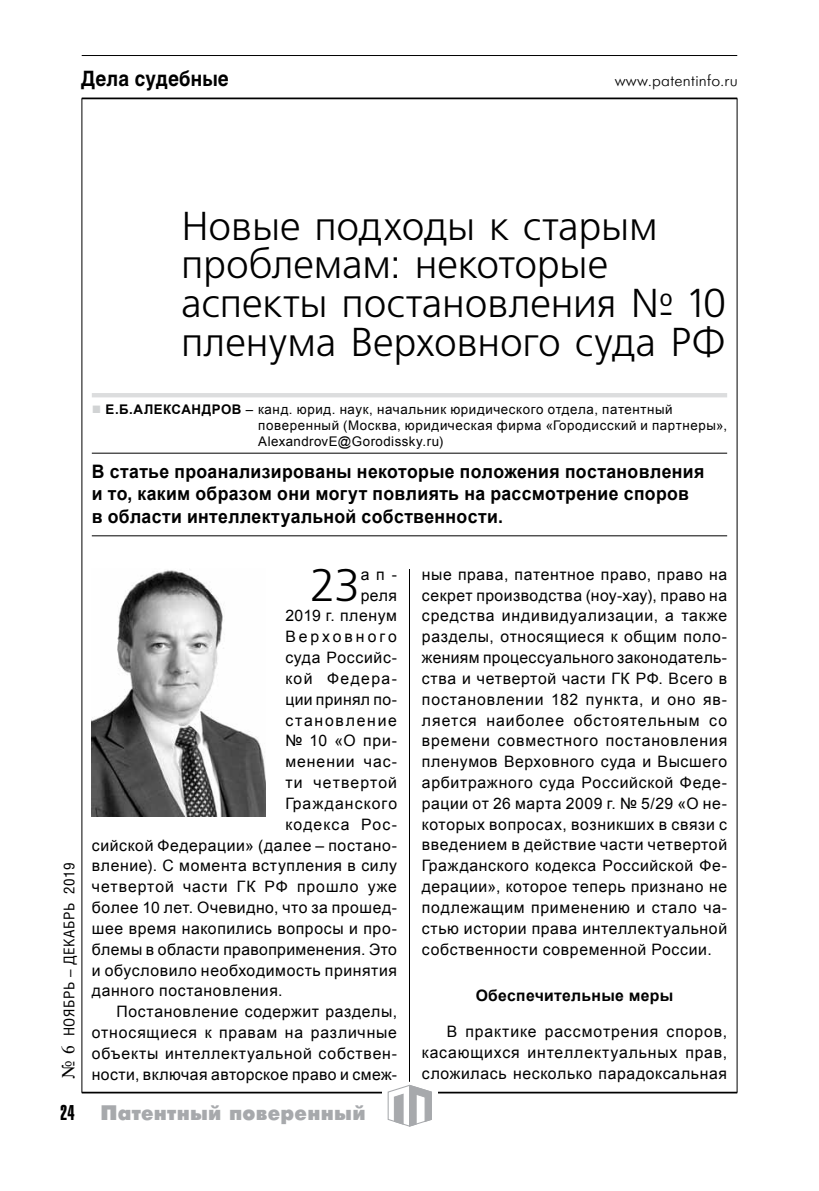
<style>
.page{position:relative;width:819px;height:1191px;background:#fff}
.page>*{position:absolute;margin:0;border:0;box-sizing:border-box;transform-origin:0 0}
.t1{font:45.5px "Free Set C";color:#000}
.t2{font:40.25px/38.5px "Free Set C";letter-spacing:-.005em;color:#000}
.t3{font:21px "Futuris XC";letter-spacing:.015em;color:#a7a9ac;scale:.96 1}
.t4{font:700 21px "Helios";letter-spacing:.01em;color:#000;scale:.9 1}
.t5{font:700 18.55px/22.2px "Arial";letter-spacing:.02em;color:#000;scale:.95 1}
.t6{font:15.75px/20.8px "Arial";letter-spacing:.04em;color:#000;text-align:justify}
.t7{font:15.75px "Arial";letter-spacing:.06em;color:#000}
.t8{font:15.75px "Arial";letter-spacing:.07em;color:#000}
.t9{font:700 15.75px "Arial";letter-spacing:.02em;color:#000}
.t10{font:15.75px "Futuris Light C";letter-spacing:.015em;color:#000}
.t11{font:15.75px "Arial";letter-spacing:.02em;color:#000}
.t12{font:15.75px "Arial";letter-spacing:.11em;color:#000}
.t13{font:15.75px "Arial";letter-spacing:.19em;color:#000}
.t14{font:15.75px "Arial";letter-spacing:.09em;color:#000}
.t15{font:14.88px "Helios Cond";letter-spacing:.03em;color:#000;scale:1.05 1}
.t16{font:13.3px/15.8px "Arial";letter-spacing:.045em;color:#000}
.s1{font-family:"Garamond";font-weight:700;font-size:15.75px;color:#d1d3d4}
.s2{font-weight:700}
.s3{font-family:"Newton C";font-size:17.5px}
.s4{font-family:"Helios Extra Compressed";color:#000}
</style>
<div class="page">
<hr style="left:409px;top:109px;width:1px;height:972px;background:#000">
<hr style="left:82px;top:1091px;width:655px;height:2px;background:#000">
<div style="left:382px;top:1089px;width:55px;height:10px;background:#fff"></div>
<svg style="left:387px;top:1084px;width:45px;height:42px"></svg>
<hr style="left:82px;top:98px;width:655px;height:1px;background:#000">
<hr style="left:82px;top:98px;width:1px;height:994px;background:#000">
<hr style="left:736px;top:98px;width:1px;height:994px;background:#000">
<hr style="left:82px;top:55px;width:655px;height:1px;background:#000">
<div style="left:397px;top:104px;width:24px;height:464px;background:#fff"></div>
<hr style="left:92px;top:393px;width:635px;height:4px;background:#dcddde">
<hr style="left:92px;top:453px;width:635px;height:1px;background:#000">
<hr style="left:92px;top:535px;width:635px;height:1px;background:#000">
<img style="left:92px;top:570px;width:173px;height:246px">
<h3 class="t4" style="left:81px;top:66px;width:166px">Дела судебные</h3>
<p class="t10" style="left:614px;top:72px;width:125px">www.patentinfo.ru</p>
<h2 class="t2" style="left:181px;top:209px;width:546px">Новые подходы к старым проблемам: некоторые аспекты постановления № 10 пленума Верховного суда РФ</h2>
<p class="t16" style="left:258px;top:402px;width:470px;text-indent:-166px"><span class="s1">■</span> <span class="s2">Е.Б.Александров</span> – канд. юрид. наук, начальник юридического отдела, патентный поверенный (Москва, юридическая фирма «Городисский и партнеры»,<br>AlexandrovE@Gorodissky.ru)</p>
<p class="t5" style="left:92px;top:461px;width:646px">В статье проанализированы некоторые положения постановления и то, каким образом они могут повлиять на рассмотрение споров в области интеллектуальной собственности.</p>
<p class="t15" style="left:60px;top:1078px;width:207px;rotate:-90deg"><span class="s3">№ 6</span> ноябрь – декабрь 2019</p>
<h1 class="t1" style="left:310px;top:561px;width:51px">23</h1>
<p class="t6" style="left:360px;top:564px;width:38px">ап-</p>
<p class="t6" style="left:360px;top:585px;width:38px">реля</p>
<p class="t6" style="left:285px;top:605px;width:113px">2019 г. пленум</p>
<p class="t13" style="left:285px;top:626px;width:113px">Верховного</p>
<p class="t6" style="left:285px;top:647px;width:113px">суда Российс-</p>
<p class="t14" style="left:285px;top:668px;width:113px">кой Федера-</p>
<p class="t11" style="left:285px;top:689px;width:113px">ции принял по-</p>
<p class="t12" style="left:285px;top:709px;width:113px">становление</p>
<p class="t6" style="left:285px;top:730px;width:113px">№ 10 «О при-</p>
<p class="t7" style="left:285px;top:751px;width:113px">менении час-</p>
<p class="t8" style="left:285px;top:772px;width:113px">ти четвертой</p>
<p class="t8" style="left:285px;top:793px;width:113px">Гражданского</p>
<p class="t8" style="left:285px;top:814px;width:113px">кодекса Рос-</p>
<p class="t6" style="left:92px;top:834px;width:307px">сийской Федерации» (далее – постано-</p>
<p class="t6" style="left:92px;top:855px;width:307px">вление). С момента вступления в силу</p>
<p class="t7" style="left:92px;top:876px;width:307px">четвертой части ГК РФ прошло уже</p>
<p class="t6" style="left:92px;top:897px;width:307px">более 10 лет. Очевидно, что за прошед-</p>
<p class="t6" style="left:92px;top:918px;width:307px">шее время накопились вопросы и про-</p>
<p class="t6" style="left:92px;top:939px;width:307px">блемы в области правоприменения. Это</p>
<p class="t6" style="left:92px;top:959px;width:307px">и обусловило необходимость принятия</p>
<p class="t6" style="left:92px;top:980px;width:192px">данного постановления.</p>
<p class="t6" style="left:117px;top:1001px;width:282px">Постановление содержит разделы,</p>
<p class="t6" style="left:92px;top:1022px;width:307px">относящиеся к правам на различные</p>
<p class="t6" style="left:92px;top:1043px;width:307px">объекты интеллектуальной собствен-</p>
<p class="t6" style="left:92px;top:1064px;width:307px">ности, включая авторское право и смеж-</p>
<p class="t6" style="left:422px;top:564px;width:307px">ные права, патентное право, право на секрет производства (ноу-хау), право на средства индивидуализации, а также разделы, относящиеся к общим поло&shy;жениям процессуального законодатель&shy;ства и четвертой части ГК РФ. Всего в постановлении 182 пункта, и оно яв&shy;ляется наиболее обстоятельным со времени совместного постановления пленумов Верховного суда и Высшего арбитражного суда Российской Феде&shy;рации от 26 марта 2009 г. № 5/29 «О не&shy;которых вопросах, возникших в связи с введением в действие части четвертой Гражданского кодекса Российской Фе&shy;дерации», которое теперь признано не подлежащим применению и стало ча&shy;стью истории права интеллектуальной собственности современной России.</p>
<p class="t9" style="left:475px;top:985px;width:199px">Обеспечительные меры</p>
<p class="t6" style="left:422px;top:1021px;width:307px;text-indent:25px">В практике рассмотрения споров, касающихся интеллектуальных прав, сложилась несколько парадоксальная</p>
<h3 class="t3" style="left:61px;top:1101px;width:319px"><span class="s4">24</span> патентный поверенный</h3>
</div>
